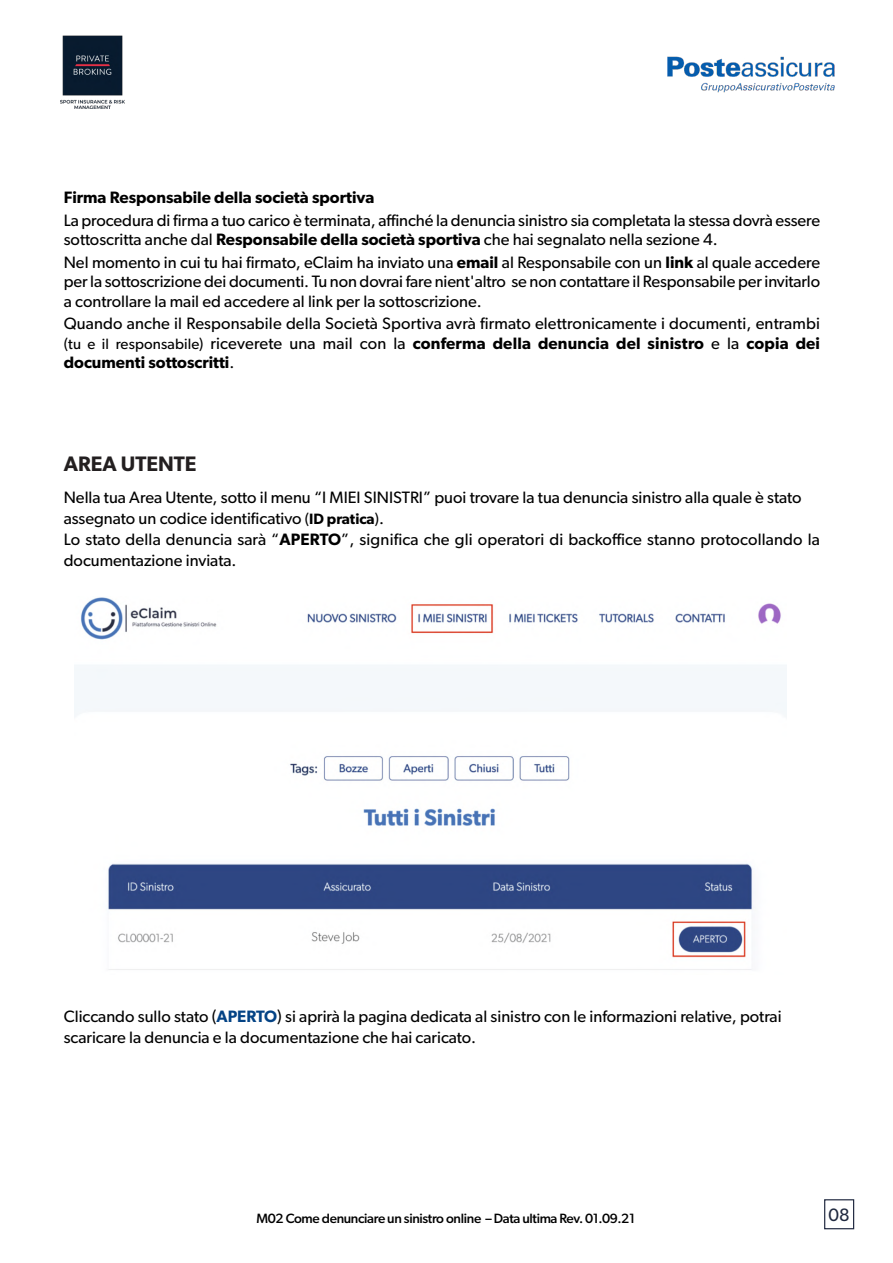
<style>
.page{position:relative;width:893px;height:1263px;background:#fff}
.page>*{position:absolute;margin:0;border:0;box-sizing:border-box;transform-origin:0 0}
.t1{font:600 21px "Gibson";color:#231f20}
.t2{font:18px "Gibson";color:#202940}
.t3{font:16.5px/19.5px "Gibson";color:#000}
.t4{font:600 16.5px "Gibson";color:#000}
.t5{font:500 13.5px "Gibson";letter-spacing:-.025em;color:#000}
.s1{font-weight:600}
.s2{font-weight:400;font-size:15px}
.s3{font-weight:400}
.s4{font-size:15px}
.s5{font-weight:600;font-size:15px}
.s6{font-weight:600;color:#044385}
</style>
<div class="page">
<img style="left:667px;top:56px;width:168px;height:37px">
<img style="left:60px;top:35px;width:65px;height:74px">
<img style="left:74px;top:597px;width:713px;height:373px">
<div style="left:824px;top:1199px;width:30px;height:30px;border:1px solid #202940"></div>
<div style="left:181px;top:604px;width:36px;height:17px;background:#fff"></div>
<p class="t4" style="left:64px;top:192px;width:312px">Firma Responsabile della società sportiva</p>
<p class="t3" style="left:64px;top:212px;width:758px">La procedura di firma a tuo carico è terminata, affinché la denuncia sinistro sia completata la stessa dovrà essere sottoscritta anche dal <span class="s1">Responsabile della società sportiva</span> che hai segnalato nella sezione 4.</p>
<p class="t3" style="left:64px;top:254px;width:758px;text-align:justify">Nel momento in cui tu hai firmato, eClaim ha inviato una <span class="s1">email</span> al Responsabile con un <span class="s1">link</span> al quale accedere per la sottoscrizione dei documenti. Tu non dovrai fare nient'altro se non contattare il Responsabile per invitarlo a controllare la mail ed accedere al link per la sottoscrizione.</p>
<p class="t3" style="left:64px;top:315px;width:758px">Quando anche il Responsabile della Società Sportiva avrà firmato elettronicamente i documenti, entrambi</p>
<p class="t4" style="left:64px;top:337px;width:758px"><span class="s2">(tu e il responsabile)</span> <span class="s3">riceverete una mail con la</span> conferma della denuncia del sinistro <span class="s3">e la</span> copia dei</p>
<p class="t4" style="left:64px;top:357px;width:172px">documenti sottoscritti<span class="s3">.</span></p>
<p class="t1" style="left:64px;top:457px;width:134px">AREA UTENTE</p>
<p class="t3" style="left:64px;top:489px;width:739px">Nella tua Area Utente, sotto il menu “I MIEI SINISTRI” puoi trovare la tua denuncia sinistro alla quale è stato</p>
<p class="t3" style="left:64px;top:510px;width:322px">assegnato un codice identificativo <span class="s4">(</span><span class="s5">ID pratica</span><span class="s4">)</span>.</p>
<p class="t3" style="left:64px;top:531px;width:758px">Lo stato della denuncia sarà “<span class="s1">APERTO</span>”, significa che gli operatori di backoffice stanno protocollando la</p>
<p class="t3" style="left:64px;top:552px;width:174px">documentazione inviata.</p>
<p class="t3" style="left:64px;top:1008px;width:719px">Cliccando sullo stato (<span class="s6">APERTO</span>) si aprirà la pagina dedicata al sinistro con le informazioni relative, potrai</p>
<p class="t3" style="left:64px;top:1029px;width:414px">scaricare la denuncia e la documentazione che hai caricato.</p>
<p class="t5" style="left:257px;top:1214px;width:380px">M02 Come denunciare un sinistro online – Data ultima Rev. 01.09.21</p>
<p class="t2" style="left:829px;top:1209px;width:23px">08</p>
</div>
